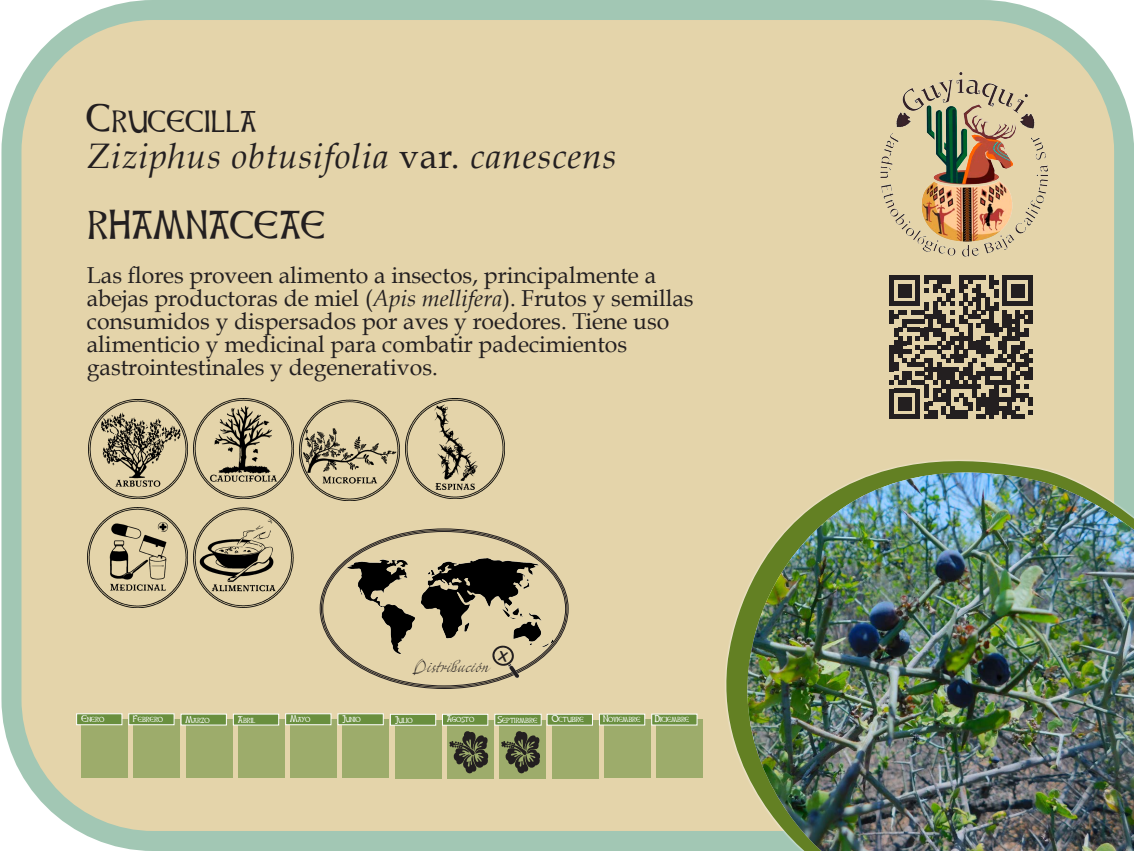
<style>
.page{position:relative;width:1134px;height:851px;background:#fff}
.page>*{position:absolute;margin:0;border:0;box-sizing:border-box;transform-origin:0 0}
.t1{font:italic 35.4px "Book Antiqua";letter-spacing:.025em;color:#231f20}
.t2{font:35.4px "Celtic Hand";letter-spacing:.025em;color:#231f20}
.t3{font:23px "Book Antiqua";color:#231f20}
.t4{font:14.1px "Mayence Premium";color:#231f20}
.t5{font:8.5px "Celtic Hand";color:#fff}
.s1{font-style:normal}
.s2{font-style:italic}
</style>
<div class="page">
<div style="left:11px;top:10px;width:1113px;height:830px;background:#e4d4aa;border-radius:142px"></div>
<div style="left:1px;top:0;width:1133px;height:850px;border:20px solid #a2c7b4;border-radius:142px"></div>
<img style="left:880px;top:72px;width:168px;height:185px">
<div style="left:395px;top:720px;width:47px;height:58px;background:#9dac6b"></div>
<div style="left:81px;top:719px;width:47px;height:58px;background:#9dac6b"></div>
<div style="left:447px;top:720px;width:47px;height:58px;background:linear-gradient(to right,#9dac6b,#9dac6b)"></div>
<div style="left:133px;top:719px;width:47px;height:58px;background:#9dac6b"></div>
<div style="left:499px;top:720px;width:47px;height:58px;background:linear-gradient(to right,#9dac6a,#9ead6c)"></div>
<div style="left:186px;top:719px;width:46px;height:58px;background:#9dac6b"></div>
<div style="left:552px;top:720px;width:46px;height:58px;background:#9dac6b"></div>
<div style="left:238px;top:719px;width:47px;height:58px;background:#9dac6b"></div>
<div style="left:604px;top:719px;width:47px;height:58px;background:#9dac6b"></div>
<div style="left:290px;top:719px;width:47px;height:58px;background:#9dac6b"></div>
<div style="left:656px;top:719px;width:47px;height:58px;background:#9dac6b"></div>
<div style="left:342px;top:719px;width:47px;height:58px;background:#9dac6b"></div>
<div style="left:390px;top:714px;width:46px;height:11px;background:#698f3e;border:1px solid #fff"></div>
<div style="left:76px;top:713px;width:46px;height:11px;background:#698f3e;border:1px solid #fff"></div>
<div style="left:442px;top:714px;width:46px;height:11px;background:#698f3e;border:1px solid #fff"></div>
<div style="left:128px;top:713px;width:46px;height:11px;background:#698f3e;border:1px solid #fff"></div>
<div style="left:494px;top:713px;width:47px;height:12px;background:#698f3e;border:1px solid #fff"></div>
<div style="left:181px;top:713px;width:46px;height:12px;background:#698f3e;border:1px solid #fff"></div>
<div style="left:547px;top:713px;width:46px;height:12px;background:#698f3e;border:1px solid #fff"></div>
<div style="left:233px;top:713px;width:46px;height:12px;background:#698f3e;border:1px solid #fff"></div>
<div style="left:599px;top:713px;width:46px;height:12px;background:#698f3e;border:1px solid #fff"></div>
<div style="left:285px;top:713px;width:46px;height:11px;background:#698f3e;border:1px solid #fff"></div>
<div style="left:651px;top:713px;width:46px;height:12px;background:#698f3e;border:1px solid #fff"></div>
<div style="left:338px;top:713px;width:46px;height:11px;background:#698f3e;border:1px solid #fff"></div>
<svg style="left:501px;top:730px;width:40px;height:43px;background:#636a47"></svg>
<svg style="left:449px;top:730px;width:40px;height:43px;background:#636a47"></svg>
<img style="left:88px;top:399px;width:99px;height:99px">
<img style="left:88px;top:507px;width:100px;height:100px">
<img style="left:194px;top:507px;width:100px;height:100px">
<img style="left:193px;top:399px;width:100px;height:99px">
<img style="left:299px;top:399px;width:100px;height:101px">
<img style="left:405px;top:399px;width:100px;height:99px">
<svg style="left:716px;top:445px;width:418px;height:405px"></svg>
<svg style="left:738px;top:456px;width:396px;height:394px"></svg>
<img style="left:746px;top:472px;width:388px;height:378px">
<img style="left:347px;top:558px;width:206px;height:96px">
<svg style="left:890px;top:275px;width:143px;height:144px"></svg>
<svg style="left:491px;top:644px;width:28px;height:34px"></svg>
<p class="t2" style="left:87px;top:97px;width:171px">Crucecilla</p>
<p class="t1" style="left:87px;top:135px;width:531px">Ziziphus obtusifolia <span class="s1">var.</span> canescens</p>
<p class="t2" style="left:87px;top:203px;width:240px">RHAMNACEAE</p>
<p class="t3" style="left:87px;top:261px;width:571px">Las flores proveen alimento a insectos, principalmente a</p>
<p class="t3" style="left:87px;top:284px;width:608px">abejas productoras de miel (<span class="s2">Apis mellifera</span>). Frutos y semillas</p>
<p class="t3" style="left:87px;top:307px;width:584px">consumidos y dispersados por aves y roedores. Tiene uso</p>
<p class="t3" style="left:87px;top:330px;width:542px">alimenticio y medicinal para combatir padecimientos</p>
<p class="t3" style="left:87px;top:353px;width:353px">gastrointestinales y degenerativos.</p>
<p class="t4" style="left:414px;top:658px;width:77px">Distribución</p>
<p class="t5" style="left:81px;top:713px;width:24px">Enero</p>
<p class="t5" style="left:133px;top:713px;width:31px">Febrero</p>
<p class="t5" style="left:186px;top:714px;width:26px">Marzo</p>
<p class="t5" style="left:238px;top:714px;width:19px">Abril</p>
<p class="t5" style="left:290px;top:713px;width:22px">Mayo</p>
<p class="t5" style="left:342px;top:713px;width:20px">Junio</p>
<p class="t5" style="left:395px;top:714px;width:19px">Julio</p>
<p class="t5" style="left:447px;top:714px;width:29px">Agosto</p>
<p class="t5" style="left:497px;top:714px;width:41px">Septirmbre</p>
<p class="t5" style="left:552px;top:713px;width:33px">Octubre</p>
<p class="t5" style="left:603px;top:713px;width:39px">Noviembre</p>
<p class="t5" style="left:654px;top:713px;width:36px">Diciembre</p>
</div>
